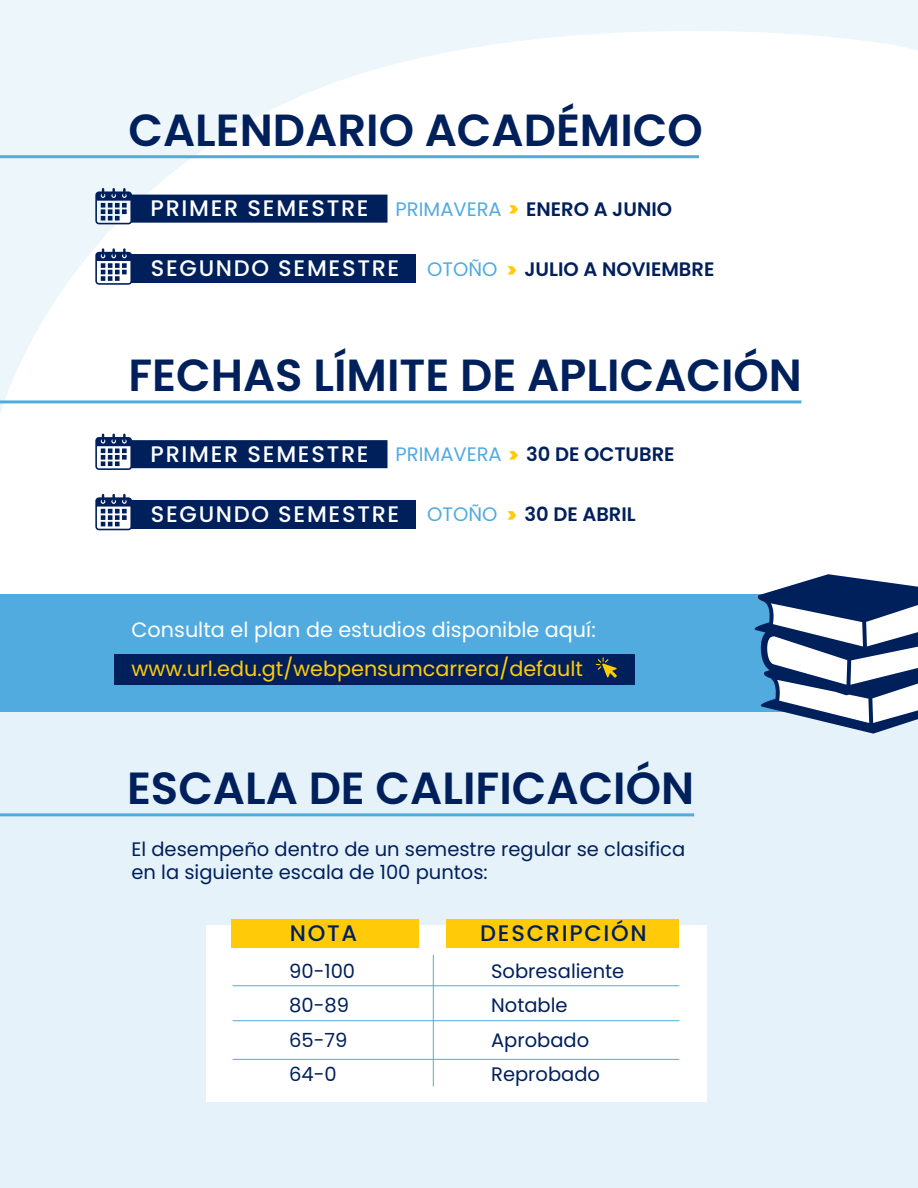
<style>
.page{position:relative;width:918px;height:1188px;background:#fff}
.page>*{position:absolute;margin:0;border:0;box-sizing:border-box;transform-origin:0 0}
.t1{font:600 45px "Poppins";color:#00205c}
.t2{font:500 22.5px "Poppins";letter-spacing:.075em;color:#fff}
.t3{font:500 22.5px "Poppins";letter-spacing:.075em;color:#00205c}
.t4{font:20.7px "Poppins";color:#fff}
.t5{font:20.7px "Poppins";color:#ffcb08}
.t6{font:19.5px/23.4px "Poppins";color:#00205c}
.t7{font:600 19.5px "Poppins";color:#00205c}
.s1{font-weight:400;font-size:19.5px;color:#51abdf}
.s2{font-weight:900;font-size:19.5px;color:#ffcb08}
.s3{font-weight:600;font-size:19.5px;color:#00205c}
.s4{font-weight:400;color:#51abdf}
.s5{font-weight:900;color:#ffcb08}
</style>
<div class="page">
<div style="left:0;top:653px;width:918px;height:535px;background:#e5f2fa"></div>
<svg style="left:0;top:0;width:918px;height:412px"></svg>
<div style="left:131px;top:195px;width:257px;height:28px;background:#00205c"></div>
<div style="left:132px;top:255px;width:284px;height:28px;background:#00205c"></div>
<hr style="left:0;top:155px;width:699px;height:3px;background:#51abdf">
<hr style="left:0;top:400px;width:801px;height:3px;background:#51abdf">
<hr style="left:0;top:813px;width:694px;height:3px;background:#51abdf">
<div style="left:0;top:594px;width:820px;height:118px;background:#51abdf"></div>
<div style="left:114px;top:654px;width:520px;height:30px;background:#00205c"></div>
<svg style="left:596px;top:657px;width:21px;height:21px"></svg>
<div style="left:206px;top:925px;width:500px;height:177px;background:#fff"></div>
<div style="left:446px;top:920px;width:232px;height:28px;background:#ffcb08"></div>
<div style="left:232px;top:920px;width:187px;height:28px;background:#ffcb08"></div>
<hr style="left:433px;top:955px;width:1px;height:131px;background:#51abdf">
<hr style="left:233px;top:985px;width:446px;height:1px;background:#51abdf">
<hr style="left:233px;top:1020px;width:446px;height:1px;background:#51abdf">
<hr style="left:233px;top:1059px;width:446px;height:1px;background:#51abdf">
<svg style="left:95px;top:188px;width:37px;height:36px"></svg>
<svg style="left:95px;top:248px;width:37px;height:37px"></svg>
<div style="left:131px;top:440px;width:257px;height:28px;background:#00205c"></div>
<div style="left:132px;top:500px;width:284px;height:28px;background:#00205c"></div>
<svg style="left:95px;top:434px;width:37px;height:36px"></svg>
<svg style="left:95px;top:494px;width:37px;height:36px"></svg>
<svg style="left:754px;top:574px;width:164px;height:160px"></svg>
<h1 class="t1" style="left:128px;top:104px;width:576px">CALENDARIO ACADÉMICO</h1>
<p class="t2" style="left:151px;top:195px;width:523px">PRIMER SEMESTRE <span class="s1">PRIMAVERA</span> <span class="s2">&gt;</span> <span class="s3">ENERO A JUNIO</span></p>
<p class="t2" style="left:151px;top:256px;width:565px">SEGUNDO SEMESTRE <span class="s1">OTOÑO</span> <span class="s2">&gt;</span> <span class="s3">JULIO A NOVIEMBRE</span></p>
<h1 class="t1" style="left:128px;top:349px;width:675px">FECHAS LÍMITE DE APLICACIÓN</h1>
<p class="t2" style="left:151px;top:441px;width:220px">PRIMER SEMESTRE</p>
<p class="t7" style="left:396px;top:443px;width:281px"><span class="s4">PRIMAVERA</span> <span class="s5">&gt;</span> 30 DE OCTUBRE</p>
<p class="t2" style="left:151px;top:501px;width:250px">SEGUNDO SEMESTRE</p>
<p class="t7" style="left:427px;top:503px;width:210px"><span class="s4">OTOÑO</span> <span class="s5">&gt;</span> 30 DE ABRIL</p>
<p class="t4" style="left:132px;top:618px;width:466px">Consulta el plan de estudios disponible aquí:</p>
<p class="t5" style="left:131px;top:657px;width:453px">www.url.edu.gt/webpensumcarrera/default</p>
<h1 class="t1" style="left:127px;top:763px;width:569px">ESCALA DE CALIFICACIÓN</h1>
<p class="t6" style="left:131px;top:837px;width:555px">El desempeño dentro de un semestre regular se clasifica en la siguiente escala de 100 puntos:</p>
<p class="t3" style="left:290px;top:920px;width:69px">NOTA</p>
<p class="t3" style="left:480px;top:920px;width:168px">DESCRIPCIÓN</p>
<p class="t6" style="left:289px;top:959px;width:68px">90-100</p>
<p class="t6" style="left:491px;top:959px;width:135px">Sobresaliente</p>
<p class="t6" style="left:289px;top:994px;width:61px">80-89</p>
<p class="t6" style="left:491px;top:994px;width:78px">Notable</p>
<p class="t6" style="left:289px;top:1028px;width:60px">65-79</p>
<p class="t6" style="left:491px;top:1028px;width:100px">Aprobado</p>
<p class="t6" style="left:289px;top:1063px;width:49px">64-0</p>
<p class="t6" style="left:491px;top:1063px;width:110px">Reprobado</p>
</div>
